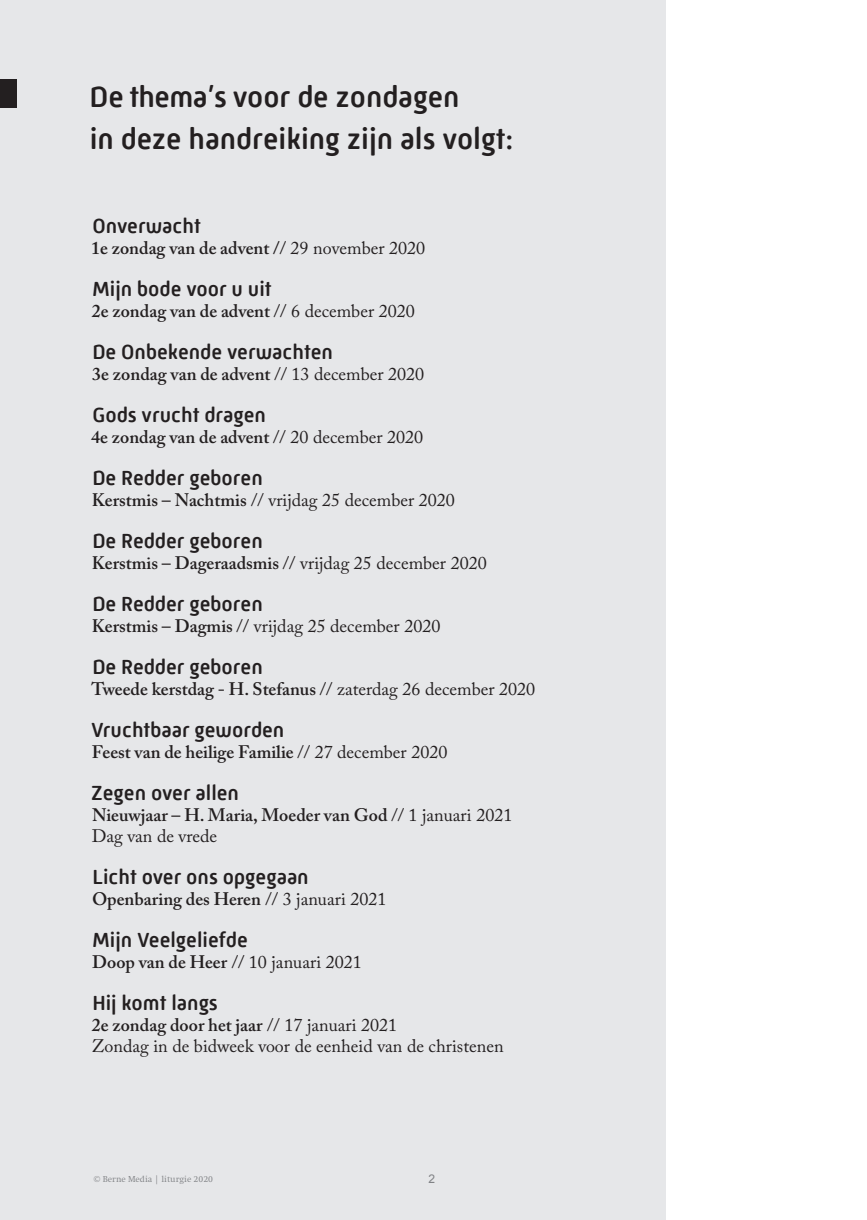
<style>
.page{position:relative;width:867px;height:1220px;background:#fff}
.page>*{position:absolute;margin:0;border:0;box-sizing:border-box;transform-origin:0 0}
.t1{font:500 30px/42px "Mic 32 New Rounded W00";color:#231f20}
.t2{font:500 21px "Mic 32 New Rounded W00";color:#231f20}
.t3{font:600 18px/21px "Adobe Caslon Pro";color:#231f20}
.t4{font:18px/21px "Adobe Caslon Pro";color:#231f20}
.t5{font:12px "Arial";color:#808285}
.t6{font:300 9px "Swift EF";color:#808285}
.s1{font-weight:400}
.s2{font-weight:600}
</style>
<div class="page">
<div style="left:0;top:0;width:665px;height:1220px;background:#e6e7e9"></div>
<div style="left:0;top:79px;width:17px;height:28px;background:#231f20"></div>
<h1 class="t1" style="left:89px;top:76px;width:425px">De thema’s voor de zondagen<br>in deze handreiking zijn als volgt:</h1>
<p class="t2" style="left:92px;top:214px;width:110px">Onverwacht</p>
<p class="t3" style="left:91px;top:237px;width:335px">1e zondag van de advent /<span class="s1">/ 29 november 2020</span></p>
<p class="t2" style="left:93px;top:277px;width:181px">Mijn bode voor u uit</p>
<p class="t3" style="left:92px;top:300px;width:324px">2e zondag van de advent <span class="s1">// 6 december 2020</span></p>
<p class="t2" style="left:92px;top:340px;width:242px">De Onbekende verwachten</p>
<p class="t3" style="left:92px;top:363px;width:333px">3e zondag van de advent <span class="s1">// 13 december 2020</span></p>
<p class="t2" style="left:92px;top:403px;width:175px">Gods vrucht dragen</p>
<p class="t3" style="left:91px;top:426px;width:333px">4e zondag van de advent <span class="s1">// 20 december 2020</span></p>
<p class="t2" style="left:92px;top:466px;width:172px">De Redder geboren</p>
<p class="t4" style="left:92px;top:489px;width:364px"><span class="s2">Kerstmis – Nachtmis</span> // vrijdag 25 december 2020</p>
<p class="t2" style="left:92px;top:529px;width:172px">De Redder geboren</p>
<p class="t4" style="left:92px;top:552px;width:396px"><span class="s2">Kerstmis – Dageraadsmis</span> // vrijdag 25 december 2020</p>
<p class="t2" style="left:92px;top:592px;width:172px">De Redder geboren</p>
<p class="t4" style="left:92px;top:615px;width:350px"><span class="s2">Kerstmis – Dagmis</span> // vrijdag 25 december 2020</p>
<p class="t2" style="left:92px;top:655px;width:172px">De Redder geboren</p>
<p class="t3" style="left:91px;top:678px;width:445px">Tweede kerstdag - H. Stefanus <span class="s1">// zaterdag 26 december 2020</span></p>
<p class="t2" style="left:91px;top:718px;width:195px">Vruchtbaar geworden</p>
<p class="t3" style="left:92px;top:741px;width:357px">Feest van de heilige Familie <span class="s1">// 27 december 2020</span></p>
<p class="t2" style="left:91px;top:781px;width:149px">Zegen over allen</p>
<p class="t3" style="left:92px;top:804px;width:422px">Nieuwjaar – H. Maria, Moeder van God <span class="s1">// 1 januari 2021<br>Dag van de vrede</span></p>
<p class="t2" style="left:92px;top:865px;width:218px">Licht over ons opgegaan</p>
<p class="t3" style="left:92px;top:888px;width:296px">Openbaring des Heren <span class="s1">// 3 januari 2021</span></p>
<p class="t2" style="left:93px;top:928px;width:157px">Mijn Veelgeliefde</p>
<p class="t4" style="left:92px;top:951px;width:271px"><span class="s2">Doop van de Heer</span> // 10 januari 2021</p>
<p class="t2" style="left:92px;top:991px;width:127px">Hij komt langs</p>
<p class="t4" style="left:92px;top:1014px;width:413px"><span class="s2">2e zondag door het jaar</span> // 17 januari 2021<br>Zondag in de bidweek voor de eenheid van de christenen</p>
<p class="t6" style="left:93px;top:1174px;width:121px">© Berne Media | liturgie 2020</p>
<p class="t5" style="left:428px;top:1171px;width:8px">2</p>
</div>
